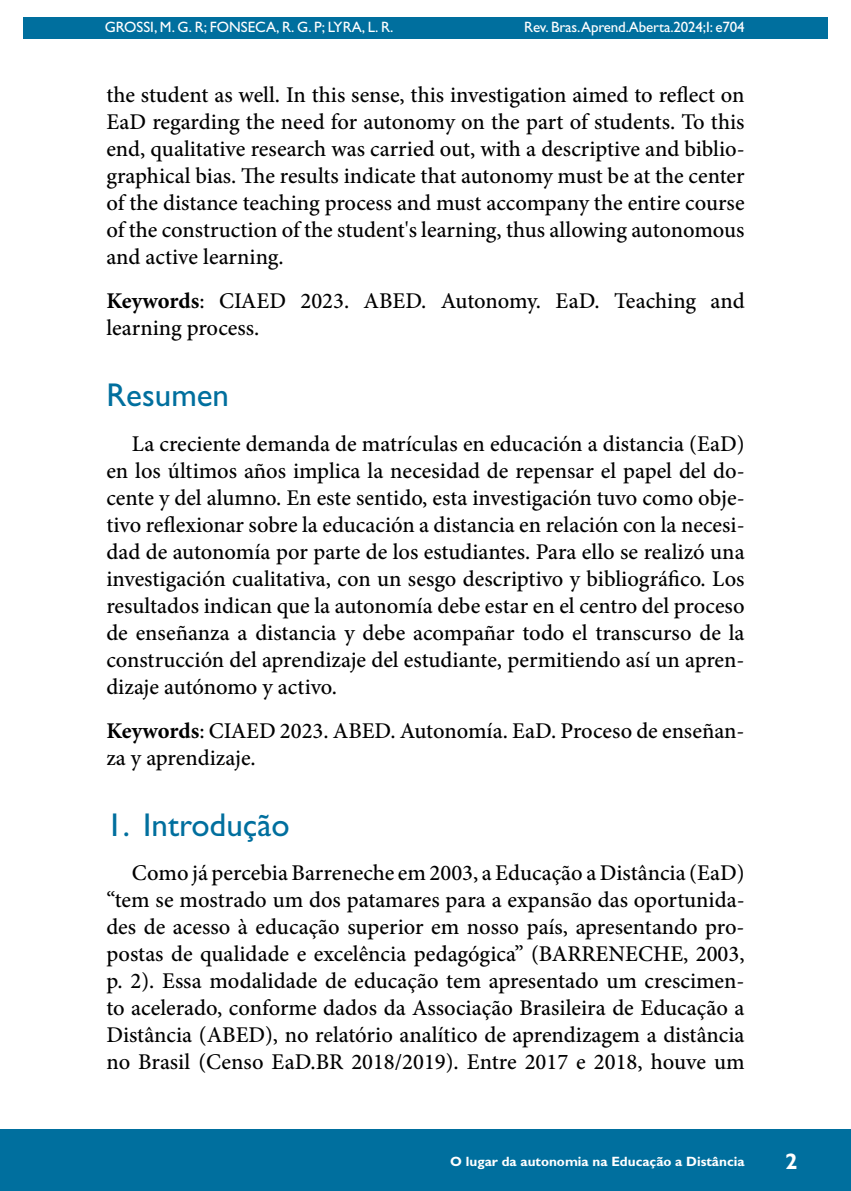
<style>
.page{position:relative;width:851px;height:1191px;background:#fff}
.page>*{position:absolute;margin:0;border:0;box-sizing:border-box;transform-origin:0 0}
.t1{font:33px "Gill Sans Std";color:#006f9e}
.t2{font:500 22.5px/27px "Minion Pro";color:#000;text-align:justify}
.t3{font:700 22.5px "Gill Sans Std";color:#fff}
.t4{font:15px "Gill Sans Std";letter-spacing:-.01em;color:#fff}
.t5{font:700 13.5px "Gill Sans Std";color:#fff}
.s1{font-weight:700}
</style>
<div class="page">
<hr style="left:104px;top:0;width:1px;height:467px;background:#006f9e">
<div style="left:23px;top:17px;width:804px;height:21px;background:#006f9e"></div>
<div style="left:0;top:1129px;width:850px;height:62px;background:#006f9e"></div>
<p class="t4" style="left:105px;top:18px;width:290px">GROSSI, M. G. R; FONSECA, R. G. P; LYRA, L. R.</p>
<p class="t4" style="left:524px;top:18px;width:222px">Rev. Bras.Aprend.Aberta.2024;I: e704</p>
<p class="t2" style="left:106px;top:81px;width:639px">the student as well. In this sense, this investigation aimed to reflect on EaD regarding the need for autonomy on the part of students. To this end, qualitative research was carried out, with a descriptive and biblio&shy;graphical bias. The results indicate that autonomy must be at the center of the distance teaching process and must accompany the entire course of the construction of the student's learning, thus allowing autonomous and active learning.</p>
<p class="t2" style="left:106px;top:287px;width:639px"><span class="s1">Keywords</span>: CIAED 2023. ABED. Autonomy. EaD. Teaching and learning process.</p>
<h1 class="t1" style="left:106px;top:376px;width:124px">Resumen</h1>
<p class="t2" style="left:106px;top:430px;width:639px;text-indent:26px">La creciente demanda de matrículas en educación a distancia (EaD) en los últimos años implica la necesidad de repensar el papel del do&shy;cente y del alumno. En este sentido, esta investigación tuvo como obje&shy;tivo reflexionar sobre la educación a distancia en relación con la necesi&shy;dad de autonomía por parte de los estudiantes. Para ello se realizó una investigación cualitativa, con un sesgo descriptivo y bibliográfico. Los resultados indican que la autonomía debe estar en el centro del proceso de enseñanza a distancia y debe acompañar todo el transcurso de la construcción del aprendizaje del estudiante, permitiendo así un apren&shy;dizaje autónomo y activo.</p>
<p class="t2" style="left:106px;top:717px;width:639px"><span class="s1">Keywords</span>: CIAED 2023. ABED. Autonomía. EaD. Proceso de enseñan&shy;za y aprendizaje.</p>
<h1 class="t1" style="left:106px;top:806px;width:185px">1. Introdução</h1>
<p class="t2" style="left:106px;top:859px;width:639px;text-indent:26px">Como já percebia Barreneche em 2003, a Educação a Distância (EaD) “tem se mostrado um dos patamares para a expansão das oportunida&shy;des de acesso à educação superior em nosso país, apresentando pro&shy;postas de qualidade e excelência pedagógica” (BARRENECHE, 2003, p. 2). Essa modalidade de educação tem apresentado um crescimen&shy;to acelerado, conforme dados da Associação Brasileira de Educação a Distância (ABED), no relatório analítico de aprendizagem a distância no Brasil (Censo EaD.BR 2018/2019). Entre 2017 e 2018, houve um</p>
<p class="t5" style="left:450px;top:1153px;width:296px">O lugar da autonomia na Educação a Distância</p>
<p class="t3" style="left:785px;top:1148px;width:14px">2</p>
</div>
